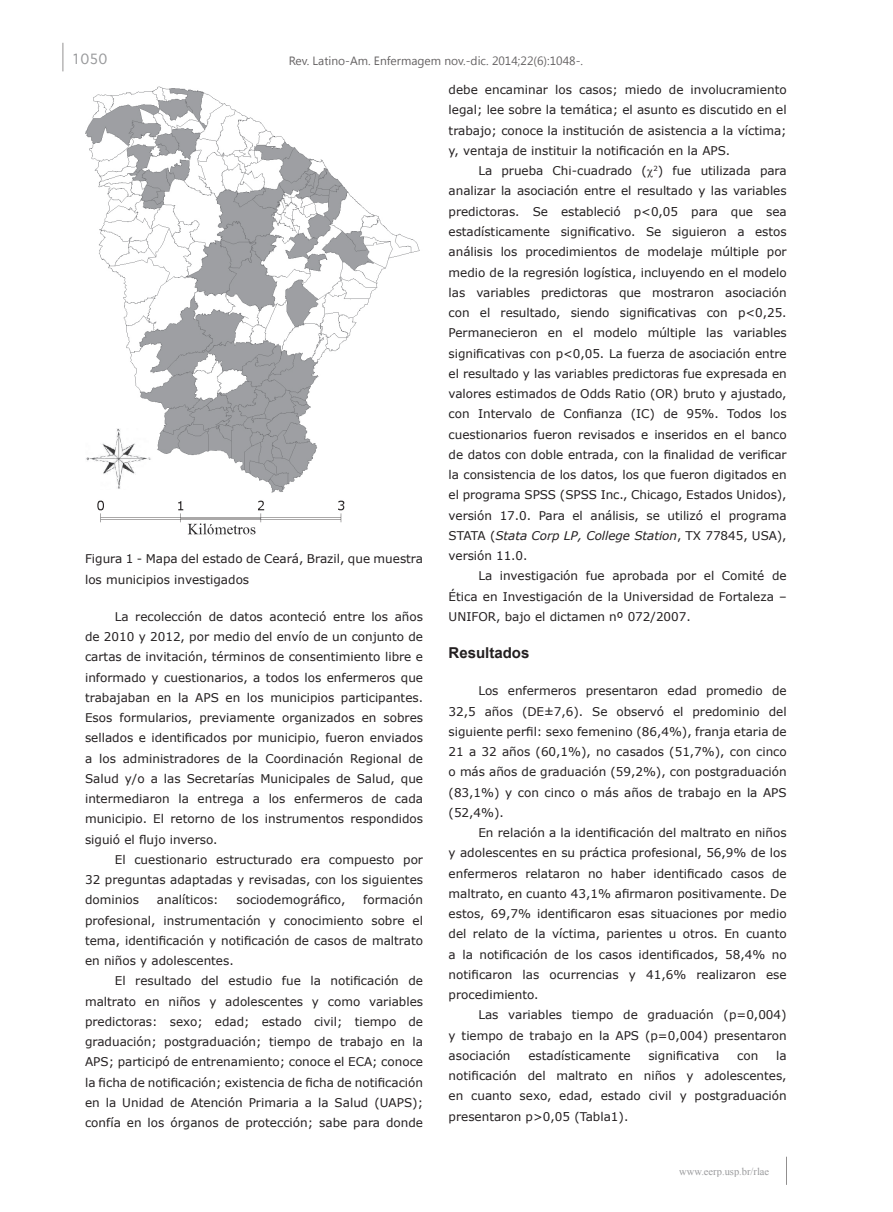
<style>
.page{position:relative;width:893px;height:1212px;background:#fff}
.page>*{position:absolute;margin:0;border:0;box-sizing:border-box;transform-origin:0 0}
._13__Seção{font:700 15px "Arial";color:#231f20}
.t1{font:13.5px "Geneva";color:#6c6d70}
._16__Texto{font:12px/20.2px "Verdana";color:#231f20;text-align:justify}
._17__Título_tabela_e{font:12px/21px "Verdana";color:#231f20}
.t2{font:12px "Segoe UI";color:#231f20}
.t3{font:10.5px "Times New Roman";color:#6c6d70}
.s1{font-style:italic}
</style>
<div class="page">
<svg style="left:63px;top:43px;width:1px;height:28px"></svg>
<svg style="left:786px;top:1157px;width:1px;height:28px"></svg>
<img style="left:85px;top:86px;width:335px;height:449px">
<p class="t1" style="left:71px;top:50px;width:38px">1050</p>
<p class="t2" style="left:289px;top:52px;width:296px">Rev. Latino-Am. Enfermagem nov.-dic. 2014;22(6):1048-.</p>
<p class="_17__Título_tabela_e" style="left:85px;top:547px;width:340px">Figura 1 - Mapa del estado de Ceará, Brazil, que muestra los municipios investigados</p>
<p class="_16__Texto" style="left:85px;top:606px;width:340px;text-indent:30px">La recolección de datos aconteció entre los años de 2010 y 2012, por medio del envío de un conjunto de cartas de invitación, términos de consentimiento libre e informado y cuestionarios, a todos los enfermeros que trabajaban en la APS en los municipios participantes.<br>Esos formularios, previamente organizados en sobres sellados e identificados por municipio, fueron enviados a los administradores de la Coordinación Regional de Salud y/o a las Secretarías Municipales de Salud, que intermediaron la entrega a los enfermeros de cada municipio. El retorno de los instrumentos respondidos siguió el flujo inverso.</p>
<p class="_16__Texto" style="left:85px;top:849px;width:340px;text-indent:30px">El cuestionario estructurado era compuesto por 32 preguntas adaptadas y revisadas, con los siguientes dominios</p>
<p class="_16__Texto" style="left:85px;top:889px;width:340px;text-indent:278px">formación profesional, instrumentación y conocimiento sobre el tema, identificación y notificación de casos de maltrato en niños y adolescentes.</p>
<p class="_16__Texto" style="left:85px;top:970px;width:340px;text-indent:30px">El resultado del estudio fue la notificación de maltrato en niños y adolescentes y como variables predictoras: sexo; edad; estado civil; tiempo de graduación; postgraduación; tiempo de trabajo en la APS; participó de entrenamiento; conoce el ECA; conoce la ficha de notificación; existencia de ficha de notificación en la Unidad de Atención Primaria a la Salud (UAPS); confía en los órganos de protección; sabe para donde</p>
<p class="_16__Texto" style="left:157px;top:889px;width:63px">analíticos:</p>
<p class="_16__Texto" style="left:236px;top:889px;width:110px">sociodemográfico,</p>
<p class="_16__Texto" style="left:449px;top:79px;width:340px">debe encaminar los casos; miedo de involucramiento legal; lee sobre la temática; el asunto es discutido en el trabajo; conoce la institución de asistencia a la víctima; y, ventaja de instituir la notificación en la APS.</p>
<p class="_16__Texto" style="left:449px;top:160px;width:340px;text-indent:30px">La prueba Chi-cuadrado ( <sup>2</sup>) fue utilizada para analizar la asociación entre el resultado y las variables predictoras. Se estableció p&lt;0,05 para que sea estadísticamente significativo. Se siguieron a estos análisis los procedimientos de modelaje múltiple por medio de la regresión logística, incluyendo en el modelo las variables predictoras que mostraron asociación con el resultado, siendo significativas con p&lt;0,25.<br>Permanecieron en el modelo múltiple las variables significativas con p&lt;0,05. La fuerza de asociación entre el resultado y las variables predictoras fue expresada en valores estimados de Odds Ratio (OR) bruto y ajustado, con Intervalo de Confianza (IC) de 95%. Todos los cuestionarios fueron revisados e inseridos en el banco de datos con doble entrada, con la finalidad de verificar la consistencia de los datos, los que fueron digitados en el programa SPSS (SPSS Inc., Chicago, Estados Unidos), versión 17.0. Para el análisis, se utilizó el programa STATA (<span class="s1">Stata Corp LP, College Station</span>, TX 77845, USA), versión 11.0.</p>
<p class="_16__Texto" style="left:449px;top:565px;width:340px;text-indent:30px">La investigación fue aprobada por el Comité de Ética en Investigación de la Universidad de Fortaleza – UNIFOR, bajo el dictamen nº 072/2007.</p>
<p class="_13__Seção" style="left:449px;top:643px;width:82px">Resultados</p>
<p class="_16__Texto" style="left:449px;top:680px;width:340px;text-indent:30px">Los enfermeros presentaron edad promedio de 32,5 años (DE±7,6). Se observó el predominio del siguiente perfil: sexo femenino (86,4%), franja etaria de 21 a 32 años (60,1%), no casados (51,7%), con cinco o más años de graduación (59,2%), con postgraduación (83,1%) y con cinco o más años de trabajo en la APS (52,4%).</p>
<p class="_16__Texto" style="left:449px;top:822px;width:340px;text-indent:30px">En relación a la identificación del maltrato en niños y adolescentes en su práctica profesional, 56,9% de los enfermeros relataron no haber identificado casos de maltrato, en cuanto 43,1% afirmaron positivamente. De estos, 69,7% identificaron esas situaciones por medio del relato de la víctima, parientes u otros. En cuanto a la notificación de los casos identificados, 58,4% no notificaron las ocurrencias y 41,6% realizaron ese procedimiento.</p>
<p class="_16__Texto" style="left:449px;top:1004px;width:340px;text-indent:30px">Las variables tiempo de graduación (p=0,004) y tiempo de trabajo en la APS (p=0,004) presentaron asociación</p>
<p class="_16__Texto" style="left:528px;top:1045px;width:104px">estadísticamente</p>
<p class="_16__Texto" style="left:648px;top:1045px;width:72px">significativa</p>
<p class="_16__Texto" style="left:737px;top:1045px;width:23px">con</p>
<p class="_16__Texto" style="left:449px;top:1045px;width:340px;text-indent:328px">la notificación del maltrato en niños y adolescentes, en cuanto sexo, edad, estado civil y postgraduación presentaron p&gt;0,05 (Tabla1).</p>
<p class="t3" style="left:679px;top:1164px;width:92px">www.eerp.usp.br/rlae</p>
</div>
